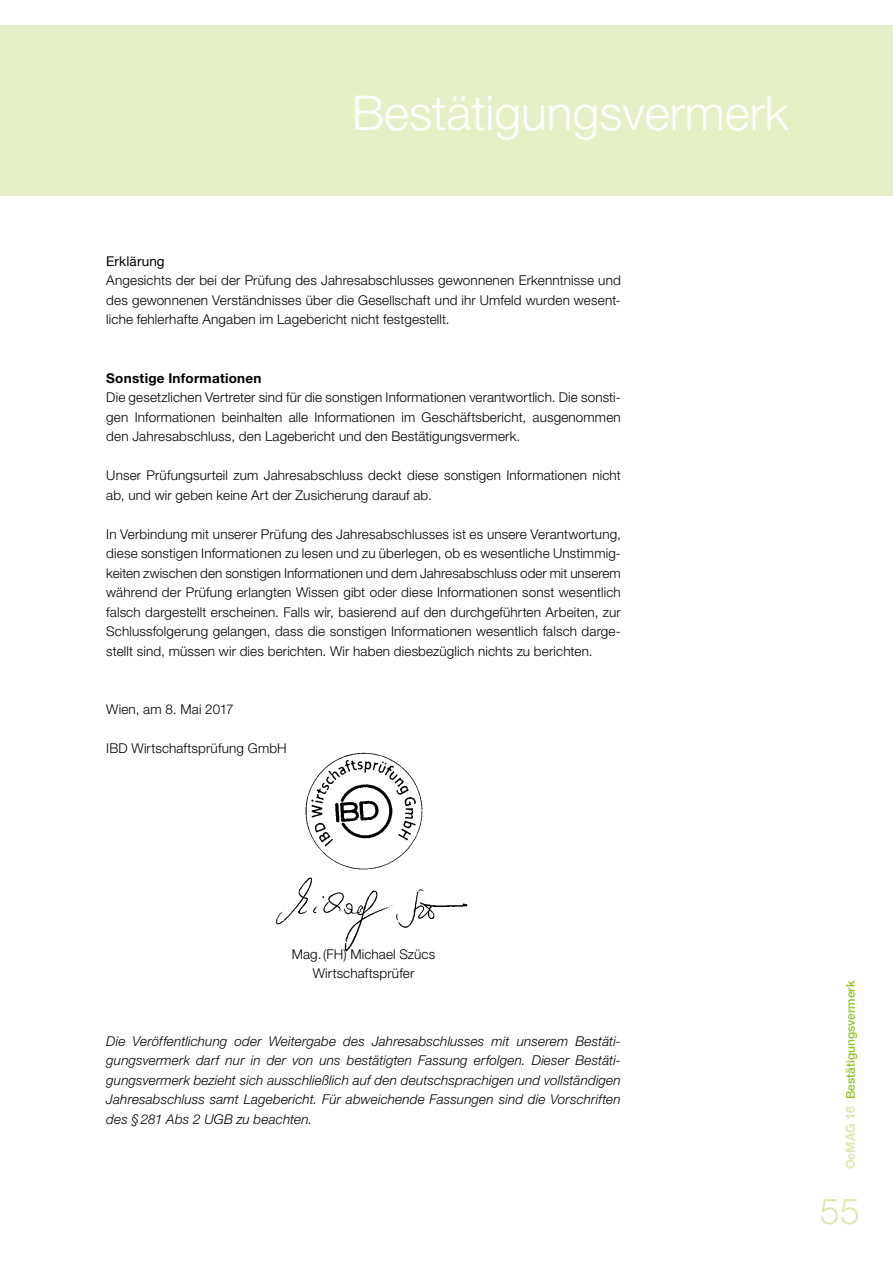
<style>
.page{position:relative;width:893px;height:1263px;background:#fff}
.page>*{position:absolute;margin:0;border:0;box-sizing:border-box;transform-origin:0 0}
.t1{font:300 48px "Helvetica Neue";color:#fff}
.t2{font:300 36px "Helvetica Neue";color:#dae9b0}
.t3{font:300 13.5px/19.5px "Helvetica Neue";letter-spacing:.01em;color:#000;text-align:justify}
.t4{font:italic 300 13.5px/19.5px "Helvetica Neue";letter-spacing:.01em;color:#000;text-align:justify}
.t5{font:700 13.5px "Helvetica Neue";letter-spacing:.02em;color:#000}
.t6{font:13.5px "Helvetica Neue";letter-spacing:.01em;color:#000}
.t7{font:500 12px "Helvetica Neue";color:#95c11f}
.s1{font-weight:700;font-size:12.45px;color:#dae9b0}
</style>
<div class="page">
<div style="left:0;top:26px;width:893px;height:170px;background:#e5f0c7"></div>
<img style="left:305px;top:752px;width:118px;height:118px">
<img style="left:275px;top:877px;width:193px;height:75px">
<h1 class="t1" style="left:352px;top:83px;width:438px">Bestätigungsvermerk</h1>
<p class="t6" style="left:106px;top:253px;width:60px">Erklärung</p>
<p class="t3" style="left:106px;top:270px;width:516px">Angesichts der bei der Prüfung des Jahresabschlusses gewonnenen Erkenntnisse und des gewonnenen Verständnisses über die Gesellschaft und ihr Umfeld wurden wesent&shy;liche fehlerhafte Angaben im Lagebericht nicht festgestellt.</p>
<p class="t5" style="left:106px;top:370px;width:157px">Sonstige Informationen</p>
<p class="t3" style="left:106px;top:387px;width:516px;text-align:left">Die gesetzlichen Vertreter sind für die sonstigen Informationen verantwortlich. Die sonsti&shy;gen Informationen beinhalten alle Informationen im Geschäftsbericht, ausgenommen den Jahresabschluss, den Lagebericht und den Bestätigungsvermerk.</p>
<p class="t3" style="left:106px;top:465px;width:516px">Unser Prüfungsurteil zum Jahresabschluss deckt diese sonstigen Informationen nicht ab, und wir geben keine Art der Zusicherung darauf ab.</p>
<p class="t3" style="left:106px;top:524px;width:516px">In Verbindung mit unserer Prüfung des Jahresabschlusses ist es unsere Verantwortung, diese sonstigen Informationen zu lesen und zu überlegen, ob es wesentliche Unstimmig&shy;keiten zwischen den sonstigen Informationen und dem Jahresabschluss oder mit unserem während der Prüfung erlangten Wissen gibt oder diese Informationen sonst wesentlich falsch dargestellt erscheinen. Falls wir, basierend auf den durchgeführten Arbeiten, zur Schlussfolgerung gelangen, dass die sonstigen Informationen wesentlich falsch darge&shy;stellt sind, müssen wir dies berichten. Wir haben diesbezüglich nichts zu berichten.</p>
<p class="t3" style="left:106px;top:699px;width:129px">Wien, am 8. Mai 2017</p>
<p class="t3" style="left:106px;top:738px;width:182px">IBD Wirtschaftsprüfung GmbH</p>
<p class="t3" style="left:292px;top:944px;width:145px;text-align:center">Mag.(FH) Michael Szücs<br>Wirtschaftsprüfer</p>
<p class="t4" style="left:106px;top:1031px;width:516px">Die Veröffentlichung oder Weitergabe des Jahresabschlusses mit unserem Bestäti&shy;gungsvermerk darf nur in der von uns bestätigten Fassung erfolgen. Dieser Bestäti&shy;gungsvermerk bezieht sich ausschließlich auf den deutschsprachigen und vollständigen Jahresabschluss samt Lagebericht. Für abweichende Fassungen sind die Vorschriften des §281 Abs 2 UGB zu beachten.</p>
<p class="t7" style="left:843px;top:1169px;width:190px;rotate:-90deg"><span class="s1">OeMAG 16</span> Bestätigungsvermerk</p>
<h2 class="t2" style="left:820px;top:1189px;width:42px">55</h2>
</div>
